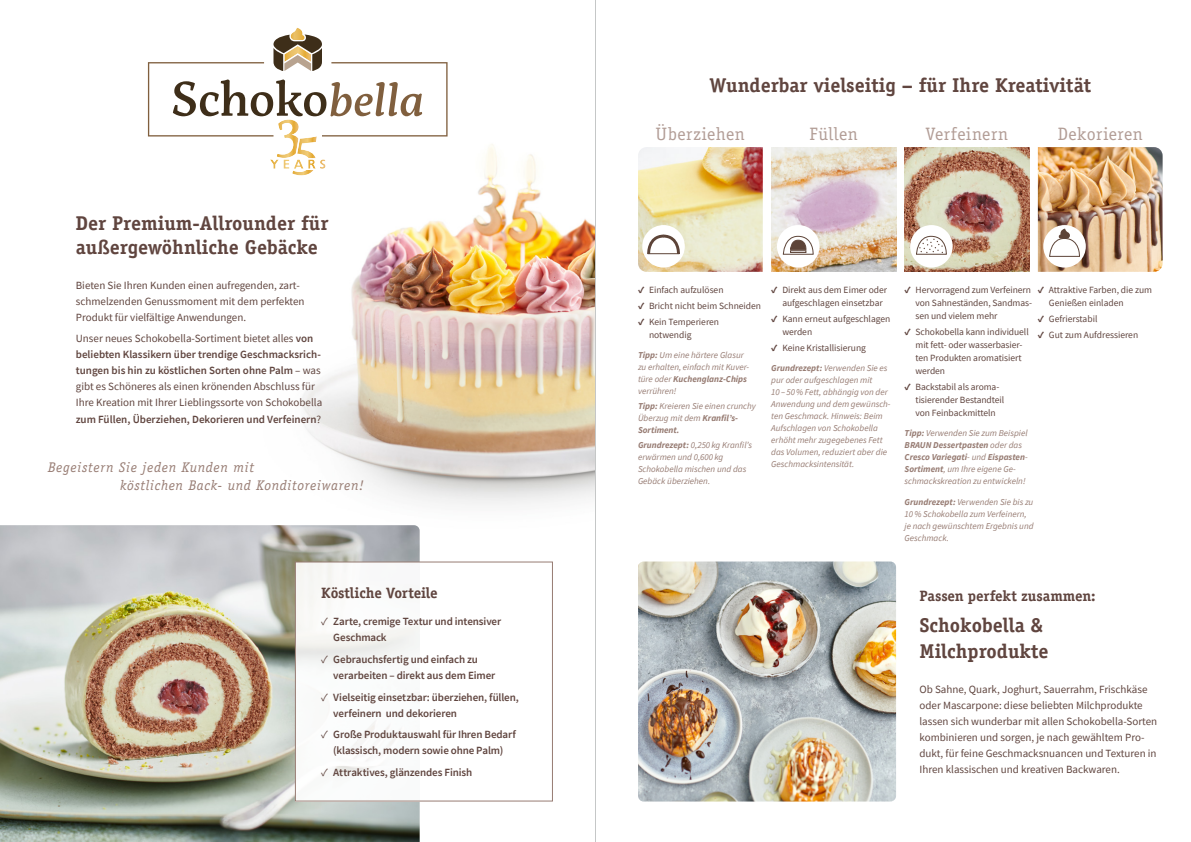
<style>
.page{position:relative;width:1191px;height:842px;background:#fff}
.page>*{position:absolute;margin:0;border:0;box-sizing:border-box;transform-origin:0 0}
.t1{font:700 20px/24px "Officina Serif Std";color:#60453f}
.t2{font:18px "Officina Serif Std";letter-spacing:.02em;color:#b29d96}
.t3{font:700 15px "Officina Serif Std";letter-spacing:-.01em;color:#60453f}
.t4{font:italic 14px/18px "Officina Serif Std";letter-spacing:.05em;color:#977c73}
.t5{font:11px/16px "Source Sans Pro";color:#60453f}
.t6{font:600 11px/16px "Source Sans Pro";letter-spacing:-.01em;color:#60453f}
.t7{font:9.5px/13px "Source Sans Pro";letter-spacing:-.005em;color:#60453f}
.t8{font:italic 9px/12px "Source Sans Pro";color:#977c73}
.s1{font-weight:600}
.s2{font-weight:400}
.s3{font-weight:900}
.s4{font-weight:700}
</style>
<div class="page">
<img style="left:298px;top:120px;width:297px;height:385px">
<img style="left:638px;top:147px;width:125px;height:125px">
<img style="left:638px;top:561px;width:258px;height:240px">
<img style="left:1037px;top:147px;width:125px;height:125px">
<div style="left:1043px;top:225px;width:42px;height:43px;background:#fff;border-radius:50%"></div>
<img style="left:904px;top:147px;width:125px;height:125px">
<img style="left:771px;top:147px;width:125px;height:125px">
<div style="left:777px;top:225px;width:42px;height:43px;background:#fff;border-radius:50%"></div>
<div style="left:910px;top:225px;width:42px;height:43px;background:#fff;border-radius:50%"></div>
<svg style="left:782px;top:236px;width:32px;height:19px"></svg>
<svg style="left:1049px;top:229px;width:31px;height:28px"></svg>
<svg style="left:916px;top:236px;width:31px;height:19px"></svg>
<div style="left:642px;top:225px;width:43px;height:43px;background:#fff;border-radius:50%"></div>
<svg style="left:645px;top:233px;width:36px;height:22px"></svg>
<img style="left:0;top:525px;width:420px;height:317px">
<img style="left:297px;top:563px;width:123px;height:236px">
<div style="left:295px;top:561px;width:258px;height:240px;border:1px solid #977c73"></div>
<svg style="left:148px;top:28px;width:299px;height:147px"></svg>
<hr style="left:595px;top:0;width:1px;height:842px;background:#c5c7c7">
<h1 class="t1" style="left:76px;top:213px;width:254px">Der Premium-Allrounder für außergewöhnliche Gebäcke</h1>
<p class="t5" style="left:76px;top:277px;width:230px">Bieten Sie Ihren Kunden einen aufregenden, zart&shy;schmelzenden Genussmoment mit dem perfekten<br>Produkt für vielfältige Anwendungen.</p>
<p class="t5" style="left:76px;top:332px;width:248px">Unser neues Schokobella-Sortiment bietet alles <span class="s1">von beliebten Klassikern über trendige Geschmacksrich&shy;tungen bis hin zu köstlichen Sorten ohne Palm</span> – was gibt es Schöneres als einen krönenden Abschluss für Ihre Kreation mit Ihrer Lieblingssorte von Schokobella <span class="s1">zum Füllen, Überziehen, Dekorieren und Verfeinern</span>?</p>
<h3 class="t4" style="left:120px;top:459px;width:245px;text-indent:-72px">Begeistern Sie jeden Kunden mit<br>köstlichen Back- und Konditoreiwaren!</h3>
<h3 class="t3" style="left:321px;top:587px;width:118px">Köstliche Vorteile</h3>
<p class="t6" style="left:333px;top:614px;width:169px;text-indent:-12px"><span class="s2">✓</span> Zarte, cremige Textur und intensiver<br>Geschmack</p>
<p class="t6" style="left:333px;top:651px;width:163px;text-indent:-12px"><span class="s2">✓</span> Gebrauchsfertig und einfach zu verarbeiten – direkt aus dem Eimer</p>
<p class="t6" style="left:333px;top:689px;width:187px;text-indent:-12px"><span class="s2">✓</span> Vielseitig einsetzbar: überziehen, füllen, verfeinern und dekorieren</p>
<p class="t6" style="left:321px;top:727px;width:196px;text-align:center"><span class="s2">✓</span> Große Produktauswahl für Ihren Bedarf (klassisch, modern sowie ohne Palm)</p>
<p class="t6" style="left:321px;top:765px;width:153px"><span class="s2">✓</span> Attraktives, glänzendes Finish</p>
<h1 class="t1" style="left:709px;top:75px;width:383px">Wunderbar vielseitig – für Ihre Kreativität</h1>
<h2 class="t2" style="left:656px;top:123px;width:90px">Überziehen</h2>
<h2 class="t2" style="left:809px;top:123px;width:50px">Füllen</h2>
<h2 class="t2" style="left:925px;top:123px;width:84px">Verfeinern</h2>
<h2 class="t2" style="left:1057px;top:123px;width:87px">Dekorieren</h2>
<p class="t7" style="left:638px;top:283px;width:87px"><span class="s3">✓</span> Einfach aufzulösen</p>
<p class="t7" style="left:638px;top:300px;width:125px"><span class="s3">✓</span> Bricht nicht beim Schneiden</p>
<p class="t7" style="left:649px;top:316px;width:72px;text-indent:-11px"><span class="s3">✓</span> Kein Temperieren notwendig</p>
<p class="t8" style="left:638px;top:350px;width:113px"><span class="s4">Tipp:</span> Um eine härtere Glasur zu erhalten, einfach mit Kuver&shy;türe oder <span class="s4">Kuchenglanz-Chips </span>verrühren!</p>
<p class="t8" style="left:638px;top:400px;width:119px"><span class="s4">Tipp:</span> Kreieren Sie einen crunchy<br>Überzug mit dem <span class="s4">Kranfil’s-<br>Sortiment.</span></p>
<p class="t8" style="left:638px;top:439px;width:115px"><span class="s4">Grundrezept:</span> 0,250 kg Kranfil’s erwärmen und 0,600 kg<br>Schokobella mischen und das<br>Gebäck überziehen.</p>
<p class="t7" style="left:782px;top:284px;width:106px;text-indent:-11px"><span class="s3">✓</span> Direkt aus dem Eimer oder aufgeschlagen einsetzbar</p>
<p class="t7" style="left:782px;top:313px;width:109px;text-indent:-11px"><span class="s3">✓</span> Kann erneut aufgeschlagen werden</p>
<p class="t7" style="left:771px;top:342px;width:96px"><span class="s3">✓</span> Keine Kristallisierung</p>
<p class="t8" style="left:771px;top:363px;width:121px"><span class="s4">Grundrezept:</span> Verwenden Sie es pur oder aufgeschlagen mit<br>10 – 50 % Fett, abhängig von der<br>Anwendung und dem gewünsch&shy;ten Geschmack. Hinweis: Beim<br>Aufschlagen von Schokobella erhöht mehr zugegebenes Fett das Volumen, reduziert aber die<br>Geschmacksintensität.</p>
<p class="t7" style="left:915px;top:283px;width:118px;text-indent:-11px"><span class="s3">✓</span> Hervorragend zum Verfei nern von Sahneständen, Sandmas&shy;sen und vielem mehr</p>
<p class="t7" style="left:915px;top:326px;width:115px;text-indent:-11px"><span class="s3">✓</span> Schokobella kann indivi duell mit fett- oder wasserbasier&shy;ten Produkten aromatisiert werden</p>
<p class="t7" style="left:915px;top:381px;width:90px;text-indent:-11px"><span class="s3">✓</span> Backstabil als aroma&shy;tisierender Bestandteil von Feinbackmitteln</p>
<p class="t8" style="left:904px;top:428px;width:125px"><span class="s4">Tipp:</span> Verwenden Sie zum Beispiel<br><span class="s4">BRAUN Dessertpasten</span> oder das<br><span class="s4">Cresco Variegati</span>- und <span class="s4">Eispasten</span>-<br><span class="s4">Sortiment</span>, um Ihre eigene Ge&shy;schmackskreation zu entwickeln!</p>
<p class="t8" style="left:904px;top:496px;width:130px"><span class="s4">Grundrezept:</span> Verwenden Sie bis zu<br>10 % Schokobella zum Verfeinern, je nach gewünschtem Ergebnis und<br>Geschmack.</p>
<p class="t7" style="left:1048px;top:283px;width:105px;text-indent:-11px"><span class="s3">✓</span> Attraktive Farben, die zum<br>Genießen einladen</p>
<p class="t7" style="left:1037px;top:313px;width:61px"><span class="s3">✓</span> Gefrierstabil</p>
<p class="t7" style="left:1037px;top:328px;width:102px"><span class="s3">✓</span> Gut zum Aufdressieren</p>
<h3 class="t3" style="left:919px;top:589px;width:178px">Passen perfekt zusammen:</h3>
<h1 class="t1" style="left:919px;top:614px;width:130px;line-height:26px">Schokobella &amp;<br>Milchprodukte</h1>
<p class="t5" style="left:919px;top:681px;width:239px">Ob Sahne, Quark, Joghurt, Sauerrahm, Frischkäse oder Mascarpone: diese beliebten Milchprodukte lassen sich wunderbar mit allen Schokobella-Sorten kombinieren und sorgen, je nach gewähltem Pro&shy;dukt, für feine Geschmacksnuancen und Texturen in Ihren klassischen und kreativen Backwaren.</p>
</div>
